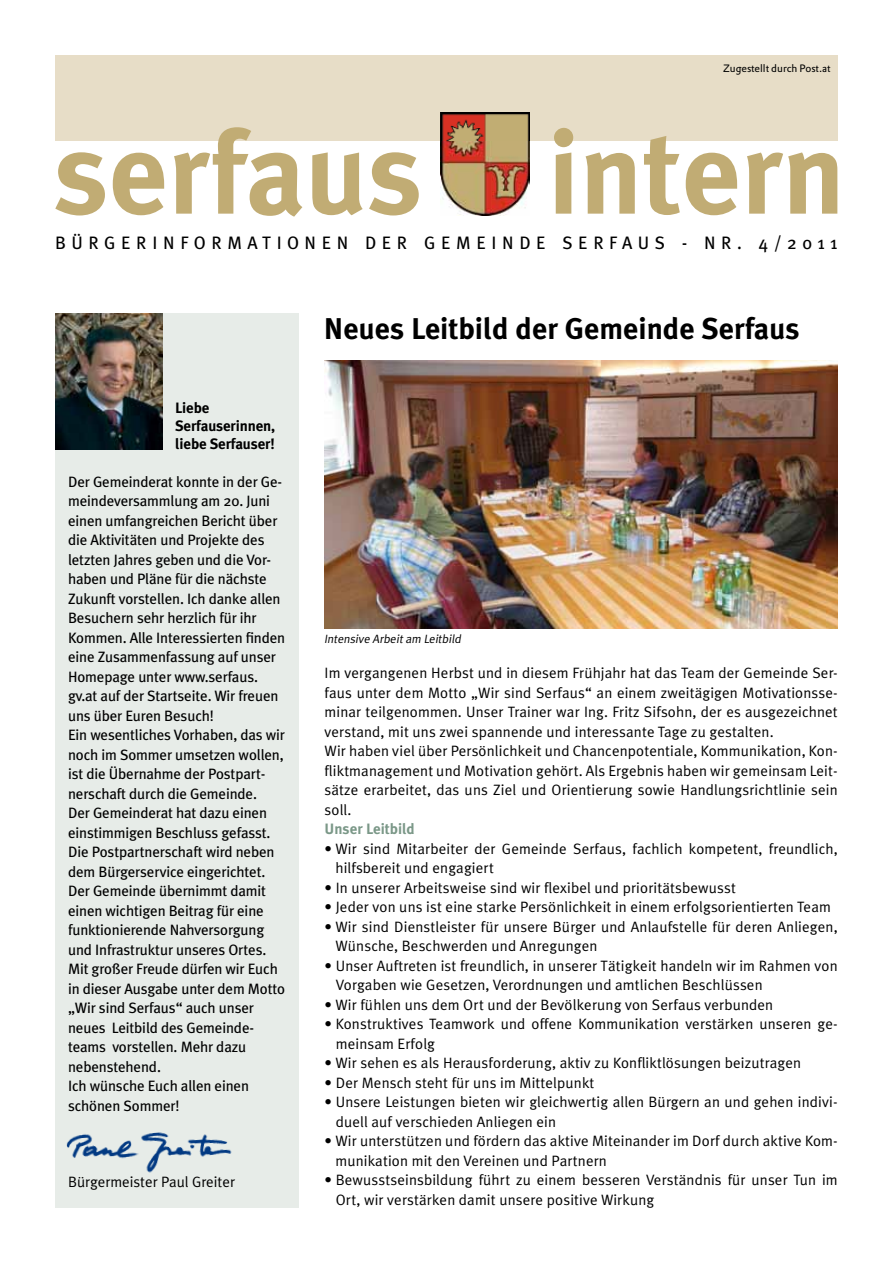
<style>
.page{position:relative;width:893px;height:1263px;background:#fff}
.page>*{position:absolute;margin:0;border:0;box-sizing:border-box;transform-origin:0 0}
.t1{font:700 30px "Meta Plus";color:#000}
.t2{font:18px "Meta Plus";letter-spacing:.3em;color:#000}
.t3{font:15px/19.5px "Meta Plus Normal";letter-spacing:.01em;color:#000}
.t4{font:15px/19.5px "Meta Plus";letter-spacing:-.01em;color:#000}
.t5{font:700 15px/18px "Meta Plus";letter-spacing:-.01em;color:#000}
.t6{font:700 15px "Meta Plus";color:#7b9888}
.t7{font:italic 12px "Meta Plus Normal";color:#000}
.t8{font:10.5px "DTL Prokyon T";letter-spacing:-.005em;color:#000}
</style>
<div class="page">
<div style="left:55px;top:55px;width:783px;height:85px;background:#e7ddc7"></div>
<div style="left:55px;top:314px;width:244px;height:894px;background:#e7ece8"></div>
<img style="left:55px;top:314px;width:107px;height:135px">
<img style="left:66px;top:1132px;width:166px;height:41px">
<svg style="left:55px;top:127px;width:782px;height:90px"></svg>
<img style="left:441px;top:113px;width:88px;height:102px">
<img style="left:324px;top:360px;width:514px;height:269px">
<p class="t8" style="left:723px;top:61px;width:109px">Zugestellt durch Post.at</p>
<p class="t2" style="left:55px;top:232px;width:784px">BÜRGERINFORMATIONEN DER GEMEINDE SERFAUS - NR. 4/2011</p>
<p class="t5" style="left:175px;top:399px;width:102px">Liebe<br>Serfauserinnen, liebe Serfauser!</p>
<p class="t4" style="left:68px;top:472px;width:219px">Der Gemeinderat konnte in der Ge&shy;meindeversammlung am 20. Juni einen umfangreichen Bericht über die Aktivitäten und Projekte des letzten Jahres geben und die Vor&shy;haben und Pläne für die nächste<br>Zukunft vorstellen. Ich danke allen<br>Besuchern sehr herzlich für ihr<br>Kommen. Alle Interessierten finden eine Zusammenfassung auf unser<br>Homepage unter www.serfaus. gv.at auf der Startseite. Wir freuen uns über Euren Besuch!<br>Ein wesentliches Vorhaben, das wir noch im Sommer umsetzen wollen, ist die Übernahme der Postpart&shy;nerschaft durch die Gemeinde.<br>Der Gemeinderat hat dazu einen einstimmigen Beschluss gefasst.<br>Die Postpartnerschaft wird neben dem Bürgerservice eingerichtet.<br>Der Gemeinde übernimmt damit einen wichtigen Beitrag für eine funktionierende Nahversorgung und Infrastruktur unseres Ortes.<br>Mit großer Freude dürfen wir Euch in dieser Ausgabe unter dem Motto „Wir sind Serfaus“ auch unser neues Leitbild des Gemeinde&shy;teams vorstellen. Mehr dazu nebenstehend.<br>Ich wünsche Euch allen einen schönen Sommer!</p>
<p class="t3" style="left:68px;top:1171px;width:169px">Bürgermeister Paul Greiter</p>
<h1 class="t1" style="left:324px;top:311px;width:477px">Neues Leitbild der Gemeinde Serfaus</h1>
<p class="t7" style="left:324px;top:632px;width:141px">Intensive Arbeitam Leitbild</p>
<p class="t3" style="left:325px;top:663px;width:515px">Im vergangenen Herbst und in diesem Frühjahr hat das Team der Gemeinde Ser&shy;faus unter dem Motto „Wir sind Serfaus“ an einem zweitägigen Motivationsse&shy;minar teilgenommen. Unser Trainer war Ing. Fritz Sifsohn, der es ausgezeichnet verstand, mit uns zwei spannende und interessante Tage zu gestalten.<br>Wir haben viel über Persönlichkeit und Chancenpotentiale, Kommunikation, Kon&shy;fliktmanagement und Motivation gehört. Als Ergebnis haben wir gemeinsam Leit&shy;sätze erarbeitet, das uns Ziel und Orientierung sowie Handlungsrichtlinie sein soll.</p>
<p class="t6" style="left:325px;top:820px;width:92px">Unser Leitbild</p>
<p class="t3" style="left:335px;top:838px;width:504px;text-indent:-11px">• Wir sind Mitarbeiter der Gemeinde Serfaus, fachlich kompetent, freundlich, hilfsbereit und engagiert</p>
<p class="t3" style="left:325px;top:877px;width:413px">• In unserer Arbeitsweise sind wir flexibel und prioritätsbewusst</p>
<p class="t3" style="left:325px;top:897px;width:508px">• Jeder von uns ist eine starke Persönlichkeit in einem erfolgsorientierten Team</p>
<p class="t3" style="left:335px;top:916px;width:504px;text-indent:-11px">• Wir sind Dienstleister für unsere Bürger und Anlaufstelle für deren Anliegen,<br>Wünsche, Beschwerden und Anregungen</p>
<p class="t3" style="left:336px;top:955px;width:503px;text-indent:-11px">• Unser Auftreten ist freundlich, in unse rer Tätigkeit handeln wir im Rah men von<br>Vorgaben wie Gesetzen, Ver ordnungen und amtlichen Beschlüssen</p>
<p class="t3" style="left:325px;top:994px;width:450px">• Wir fühlen uns dem Ort und der Bevölkerung von Serfaus verbunden</p>
<p class="t3" style="left:336px;top:1014px;width:503px;text-indent:-11px">• Konstruktives Teamwork und offene Kommunikation verstärken unseren ge&shy;meinsam Erfolg</p>
<p class="t3" style="left:325px;top:1053px;width:478px">• Wir sehen es als Herausforderung, aktiv zu Konfliktlösungen beizutragen</p>
<p class="t3" style="left:325px;top:1072px;width:271px">• Der Mensch steht für uns im Mittelpunkt</p>
<p class="t3" style="left:336px;top:1092px;width:503px;text-indent:-11px">• Unsere Leistungen bieten wir gleichwertig allen Bürgern an und gehen indivi&shy;duell auf verschieden Anliegen ein</p>
<p class="t3" style="left:335px;top:1131px;width:504px;text-indent:-11px">• Wir unterstützen und fördern das aktive Miteinander im Dorf durch aktive Kom&shy;munikation mit den Vereinen und Partnern</p>
<p class="t3" style="left:336px;top:1170px;width:503px;text-indent:-11px">• Bewusstseinsbildung führt zu einem besseren Verständnis für unser Tun im<br>Ort, wir verstärken damit unsere positive Wirkung</p>
</div>
